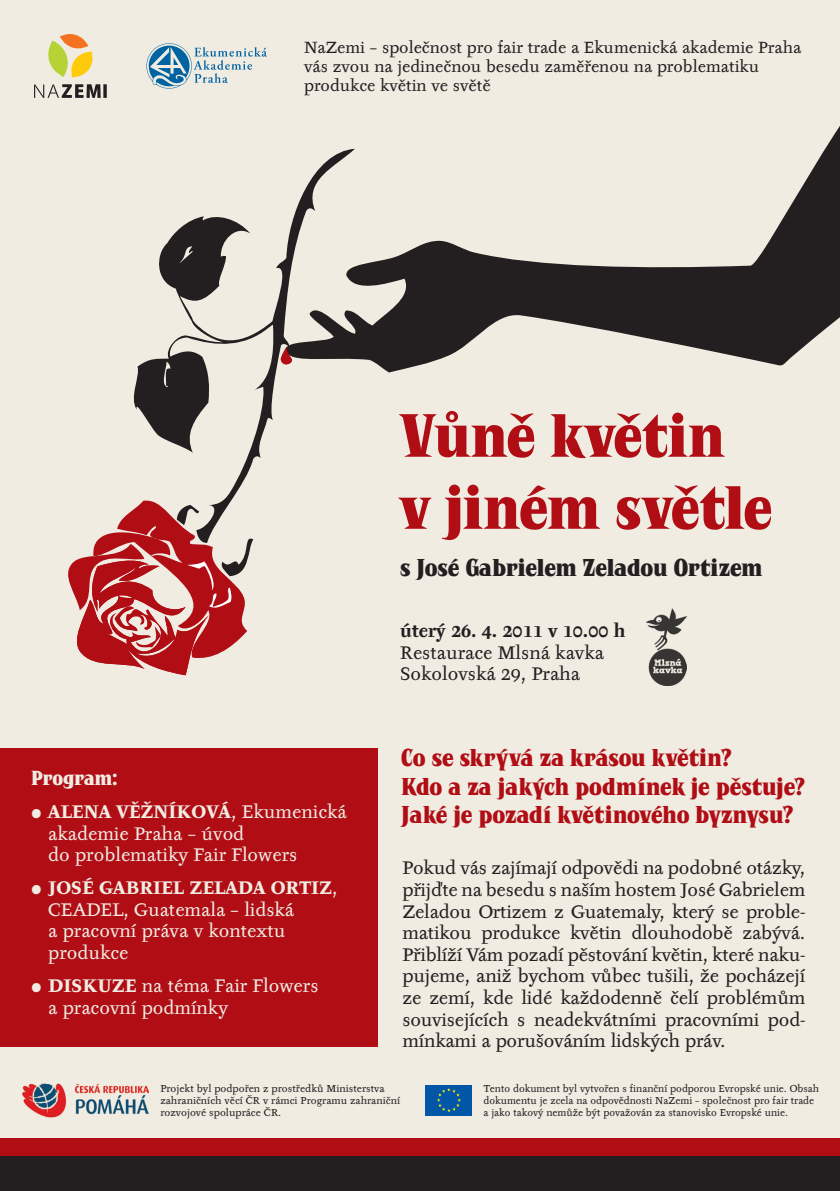
<style>
.page{position:relative;width:840px;height:1191px;background:#fff}
.page>*{position:absolute;margin:0;border:0;box-sizing:border-box;transform-origin:0 0}
.t1{font:60px/72px "Negro CE";letter-spacing:-.005em;color:#b00d15}
.t2{font:24px "Negro CE";color:#b00d15}
.t3{font:24px "Negro CE";letter-spacing:-.005em;color:#231f20}
.t4{font:20px "Negro CE";color:#f1ece2}
.t5{font:18px/21.6px "Tyfa Text CE";letter-spacing:-.01em;color:#231f20;text-align:justify}
.t6{font:18px/21.6px "Tyfa Text CE";color:#f1ece2}
.t7{font:700 18px "Tyfa Text CE";color:#231f20}
.t8{font:16px/19.2px "Tyfa Text CE";color:#231f20}
.t9{font:10px/12px "Tyfa Text CE";color:#231f20}
.s1{font-weight:700}
</style>
<div class="page">
<div style="left:0;top:0;width:839px;height:1138px;background:#f1ece2"></div>
<div style="left:0;top:1138px;width:839px;height:20px;background:#b00d15"></div>
<svg style="left:61px;top:498px;width:192px;height:177px;background:#cd7978"></svg>
<svg style="left:129px;top:149px;width:226px;height:394px;background:#ccc3bc"></svg>
<svg style="left:277px;top:35px;width:562px;height:337px;background:#bdb9b1"></svg>
<svg style="left:280px;top:346px;width:13px;height:18px"></svg>
<div style="left:0;top:748px;width:378px;height:299px;background:#b00d15"></div>
<div style="left:425px;top:1084px;width:46px;height:31px;background:#0156a8"></div>
<svg style="left:437px;top:1088px;width:24px;height:24px"></svg>
<img style="left:23px;top:1083px;width:126px;height:34px">
<svg style="left:146px;top:43px;width:121px;height:46px;background:#b5cad2"></svg>
<svg style="left:46px;top:34px;width:49px;height:44px;background:#e6d17e"></svg>
<svg style="left:34px;top:84px;width:73px;height:14px"></svg>
<div style="left:0;top:1157px;width:839px;height:34px;background:#231f20"></div>
<img style="left:646px;top:608px;width:40px;height:77px">
<p class="t8" style="left:304px;top:38px;width:498px">NaZemi – společnost pro fair trade a Ekumenická akademie Praha vás zvou na jedinečnou besedu zaměřenou na problematiku produkce květin ve světě</p>
<p class="t1" style="left:400px;top:404px;width:373px">Vůně květin<br>v jiném světle</p>
<p class="t3" style="left:400px;top:554px;width:364px">s José Gabrielem Zeladou Ortizem</p>
<p class="t4" style="left:31px;top:766px;width:88px">Program:</p>
<p class="t6" style="left:48px;top:801px;width:300px;text-indent:-17px">• <span class="s1">ALENA VĚŽNÍKOVÁ</span>, Ekumenická akademie Praha – úvod<br>do problematiky Fair Flowers</p>
<p class="t6" style="left:48px;top:877px;width:290px;text-indent:-17px">• <span class="s1">JOSÉ GABRIEL ZELADA ORTIZ</span>,<br>CEADEL, Guatemala – lidská<br>a pracovní práva v kontextu produkce</p>
<p class="t6" style="left:48px;top:975px;width:271px;text-indent:-17px">• <span class="s1">DISKUZE</span> na téma Fair Flowers a pracovní podmínky</p>
<p class="t7" style="left:400px;top:620px;width:226px">ÚTERÝ 26. 4. 2011 V 10.00 H</p>
<p class="t5" style="left:400px;top:642px;width:205px">Restaurace Mlsná kavka</p>
<p class="t5" style="left:400px;top:663px;width:181px">Sokolovská 29, Praha</p>
<p class="t2" style="left:401px;top:743px;width:331px">Co se skrývá za krásou květin?</p>
<p class="t2" style="left:401px;top:772px;width:405px">Kdo a za jakých podmínek je pěstuje?</p>
<p class="t2" style="left:401px;top:801px;width:393px">Jaké je pozadí květinového byznysu?</p>
<p class="t5" style="left:402px;top:858px;width:404px">Pokud vás zajímají odpovědi na podobné otázky, přijďte na besedu s naším hostem José Gabrielem Zeladou Ortizem z Guatemaly, který se proble&shy;matikou produkce květin dlouhodobě zabývá.<br>Přiblíží Vám pozadí pěstování květin, které naku&shy;pujeme, aniž bychom vůbec tušili, že pocházejí ze zemí, kde lidé každodenně čelí problémům souvisejících s neadekvátními pracovními pod&shy;mínkami a porušováním lidských práv.</p>
<p class="t9" style="left:160px;top:1082px;width:241px">Projekt byl podpořen z prostředků Ministerstva zahraničních věcí ČR v rámci Programu zahraniční rozvojové spolupráce ČR.</p>
<p class="t9" style="left:483px;top:1082px;width:337px">Tento dokument byl vytvořen s finanční podporou Evropské unie. Obsah dokumentu je zcela na odpovědnosti NaZemi – společnost pro fair trade a jako takový nemůže být považován za stanovisko Evropské unie.</p>
</div>
